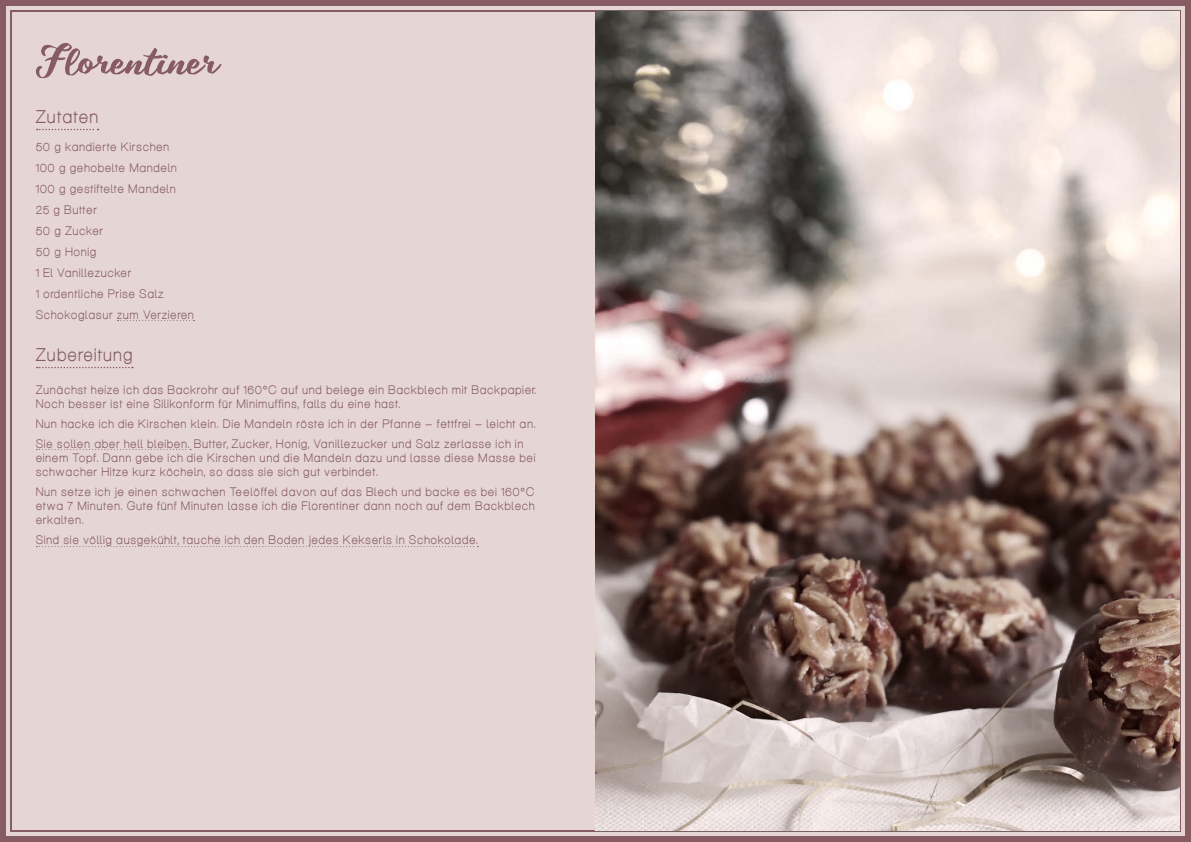
<style>
.page{position:relative;width:1191px;height:842px;background:#e5d6d3}
.page>*{position:absolute;margin:0;border:0;box-sizing:border-box;transform-origin:0 0}
.t1{font:50px "Takashi Minta";color:#865b61}
.t2{font:18px "Aliquam";letter-spacing:.09em;color:#865b61}
.t3{font:12px/21px "Aliquam";letter-spacing:.09em;color:#865b61}
</style>
<div class="page">
<svg style="left:595px;top:6px;width:584px;height:830px;background:#a3928d"></svg>
<svg style="left:37px;top:129px;width:62px;height:1px"></svg>
<svg style="left:118px;top:320px;width:76px;height:1px"></svg>
<svg style="left:37px;top:367px;width:96px;height:1px"></svg>
<svg style="left:36px;top:449px;width:155px;height:1px"></svg>
<svg style="left:36px;top:546px;width:442px;height:1px"></svg>
<h1 class="t1" style="left:36px;top:42px;width:184px">Florentiner</h1>
<h2 class="t2" style="left:36px;top:106px;width:64px">Zutaten</h2>
<p class="t3" style="left:36px;top:135px;width:159px">50 g kandierte Kirschen<br>100 g gehobelte Mandeln<br>100 g gestiftelte Mandeln<br>25 g Butter<br>50 g Zucker<br>50 g Honig<br>1 El Vanillezucker<br>1 ordentliche Prise Salz<br>Schokoglasur zum Verzieren</p>
<h2 class="t2" style="left:36px;top:344px;width:98px">Zubereitung</h2>
<p class="t3" style="left:36px;top:382px;width:501px;line-height:14px">Zunächst heize ich das Backrohr auf 160°C auf und belege ein Backblech mit Backpapier.<br>Noch besser ist eine Silikonform für Minimuffins, falls du eine hast.</p>
<p class="t3" style="left:36px;top:413px;width:501px;line-height:20px">Nun hacke ich die Kirschen klein. Die Mandeln röste ich in der Pfanne – fettfrei – leicht an.<br>Sie sollen aber hell bleiben. Butter, Zucker, Honig, Vanillezucker und Salz zerlasse ich in</p>
<p class="t3" style="left:36px;top:450px;width:501px;line-height:14px">einem Topf. Dann gebe ich die Kirschen und die Mandeln dazu und lasse diese Masse bei schwacher Hitze kurz köcheln, so dass sie sich gut verbindet.</p>
<p class="t3" style="left:36px;top:484px;width:500px;line-height:14px;text-align:justify">Nun setze ich je einen schwachen Teelöffel davon auf das Blech und backe es bei 160°C etwa 7 Minuten. Gute fünf Minuten lasse ich die Florentiner dann noch auf dem Backblech erkalten.</p>
<p class="t3" style="left:36px;top:529px;width:443px">Sind sie völlig ausgekühlt, tauche ich den Boden jedes Kekserls in Schokolade.</p>
</div>
